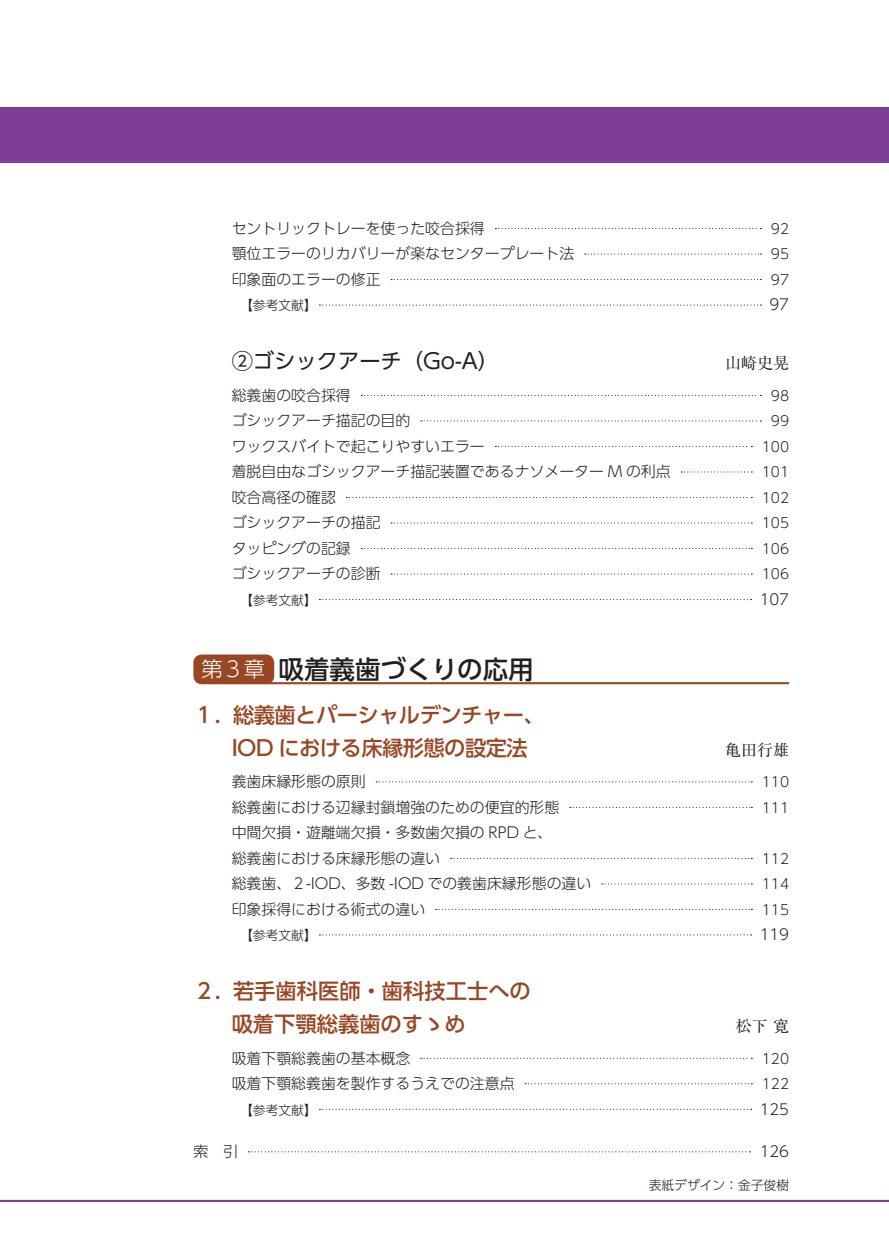
<style>
.page{position:relative;width:889px;height:1260px;background:#fff}
.page>*{position:absolute;margin:0;border:0;box-sizing:border-box;transform-origin:0 0}
.t1{font:500 25.5px "UD Shin Go Pro";color:#231f20}
.t2{font:500 21.3px/33px "UD Shin Go Pro";letter-spacing:-.025em;color:#994623}
.t3{font:500 21.3px/33px "UD Shin Go Pro";color:#994623}
.t4{font:21.3px "UD Shin Go Pro";color:#231f20}
.t5{font:300 21.3px "UD Shin Go Pro";color:#fff}
.t6{font:15.9px "Ryumin Pr 6 N";color:#231f20}
.t7{font:300 14.85px/25.5px "UD Shin Go Pro";color:#231f20}
.t8{font:300 13.8px "UD Shin Go Pro";color:#231f20}
.t9{font:300 12.75px "UD Shin Go Pro";color:#231f20}
</style>
<div class="page">
<svg style="left:495px;top:228px;width:266px;height:1px"></svg>
<svg style="left:584px;top:253px;width:177px;height:2px"></svg>
<svg style="left:391px;top:279px;width:370px;height:1px"></svg>
<svg style="left:319px;top:305px;width:442px;height:1px"></svg>
<svg style="left:361px;top:395px;width:400px;height:1px"></svg>
<svg style="left:421px;top:420px;width:340px;height:1px"></svg>
<svg style="left:495px;top:446px;width:257px;height:1px"></svg>
<svg style="left:681px;top:471px;width:71px;height:1px"></svg>
<svg style="left:346px;top:497px;width:406px;height:1px"></svg>
<svg style="left:391px;top:522px;width:361px;height:1px"></svg>
<svg style="left:361px;top:548px;width:391px;height:1px"></svg>
<svg style="left:391px;top:573px;width:361px;height:2px"></svg>
<svg style="left:319px;top:599px;width:432px;height:1px"></svg>
<hr style="left:266px;top:682px;width:523px;height:2px;background:#994623">
<div style="left:193px;top:654px;width:81px;height:30px;background:#994623;border-radius:9px"></div>
<svg style="left:376px;top:781px;width:376px;height:1px"></svg>
<svg style="left:569px;top:807px;width:183px;height:1px"></svg>
<svg style="left:450px;top:858px;width:302px;height:1px"></svg>
<svg style="left:601px;top:883px;width:151px;height:1px"></svg>
<svg style="left:435px;top:909px;width:317px;height:1px"></svg>
<svg style="left:319px;top:934px;width:432px;height:1px"></svg>
<svg style="left:421px;top:1058px;width:331px;height:1px"></svg>
<svg style="left:525px;top:1083px;width:227px;height:1px"></svg>
<svg style="left:319px;top:1109px;width:432px;height:1px"></svg>
<svg style="left:248px;top:1151px;width:502px;height:1px"></svg>
<div style="left:0;top:107px;width:888px;height:55px;background:#7e3e98"></div>
<hr style="left:0;top:1200px;width:888px;height:2px;background:#7e3e98">
<p class="t7" style="left:231px;top:215px;width:254px">セントリックトレーを使った咬合採得</p>
<p class="t8" style="left:770px;top:217px;width:20px">92</p>
<p class="t7" style="left:231px;top:240px;width:344px">顎位エラーのリカバリーが楽なセンタープレート法</p>
<p class="t8" style="left:770px;top:243px;width:20px">95</p>
<p class="t7" style="left:231px;top:266px;width:150px">印象面のエラーの修正</p>
<p class="t8" style="left:770px;top:268px;width:20px">97</p>
<p class="t9" style="left:240px;top:295px;width:78px">【参考文献】</p>
<p class="t7" style="left:769px;top:291px;width:21px">97</p>
<h2 class="t4" style="left:232px;top:344px;width:269px">②ゴシックアーチ（Go-A）</h2>
<p class="t6" style="left:725px;top:351px;width:65px">山崎史晃</p>
<p class="t7" style="left:231px;top:382px;width:121px">総義歯の咬合採得</p>
<p class="t8" style="left:770px;top:384px;width:20px">98</p>
<p class="t7" style="left:231px;top:407px;width:180px">ゴシックアーチ描記の目的</p>
<p class="t8" style="left:770px;top:410px;width:20px">99</p>
<p class="t7" style="left:231px;top:433px;width:254px">ワックスバイトで起こりやすいエラー</p>
<p class="t8" style="left:761px;top:435px;width:29px">100</p>
<p class="t7" style="left:231px;top:458px;width:440px">着脱自由なゴシックアーチ描記装置であるナソメーター M の利点</p>
<p class="t8" style="left:761px;top:461px;width:29px">101</p>
<p class="t7" style="left:231px;top:484px;width:106px">咬合高径の確認</p>
<p class="t8" style="left:761px;top:486px;width:29px">102</p>
<p class="t7" style="left:231px;top:509px;width:150px">ゴシックアーチの描記</p>
<p class="t8" style="left:761px;top:512px;width:29px">105</p>
<p class="t7" style="left:231px;top:535px;width:121px">タッピングの記録</p>
<p class="t8" style="left:761px;top:537px;width:29px">106</p>
<p class="t7" style="left:231px;top:560px;width:150px">ゴシックアーチの診断</p>
<p class="t8" style="left:761px;top:563px;width:29px">106</p>
<p class="t9" style="left:240px;top:590px;width:78px">【参考文献】</p>
<p class="t7" style="left:759px;top:586px;width:31px">107</p>
<h1 class="t1" style="left:278px;top:649px;width:257px">吸着義歯づくりの応用</h1>
<h2 class="t5" style="left:201px;top:652px;width:65px">第３章</h2>
<h2 class="t2" style="left:232px;top:697px;width:314px;text-indent:-38px">１. 総義歯とパーシャルデンチャー、<br>IOD における床縁形態の設定法</h2>
<p class="t6" style="left:725px;top:737px;width:65px">亀田行雄</p>
<p class="t7" style="left:231px;top:768px;width:135px">義歯床縁形態の原則</p>
<p class="t8" style="left:761px;top:771px;width:29px">110</p>
<p class="t7" style="left:231px;top:794px;width:329px">総義歯における辺縁封鎖増強のための便宜的形態</p>
<p class="t8" style="left:761px;top:796px;width:29px">111</p>
<p class="t7" style="left:231px;top:819px;width:322px">中間欠損・遊離端欠損・多数歯欠損の RPD と、総義歯における床縁形態の違い</p>
<p class="t8" style="left:761px;top:847px;width:29px">112</p>
<p class="t7" style="left:231px;top:870px;width:361px">総義歯、２-IOD、多数 -IOD での義歯床縁形態の違い</p>
<p class="t8" style="left:761px;top:873px;width:29px">114</p>
<p class="t7" style="left:231px;top:896px;width:195px">印象採得における術式の違い</p>
<p class="t8" style="left:761px;top:898px;width:29px">115</p>
<p class="t9" style="left:240px;top:925px;width:78px">【参考文献】</p>
<p class="t7" style="left:759px;top:921px;width:31px">119</p>
<h2 class="t3" style="left:232px;top:974px;width:300px;text-indent:-38px">２. 若手歯科医師・歯科技工士への吸着下顎総義歯のすゝめ</h2>
<p class="t6" style="left:735px;top:1013px;width:55px">松下寛</p>
<p class="t7" style="left:231px;top:1045px;width:180px">吸着下顎総義歯の基本概念</p>
<p class="t8" style="left:761px;top:1047px;width:29px">120</p>
<p class="t7" style="left:231px;top:1070px;width:284px">吸着下顎総義歯を製作するうえでの注意点</p>
<p class="t8" style="left:761px;top:1073px;width:29px">122</p>
<p class="t9" style="left:240px;top:1099px;width:78px">【参考文献】</p>
<p class="t7" style="left:759px;top:1096px;width:31px">125</p>
<p class="t7" style="left:193px;top:1138px;width:46px">索　引</p>
<p class="t7" style="left:759px;top:1138px;width:31px">126</p>
<p class="t9" style="left:648px;top:1175px;width:142px">表紙デザイン：金子俊樹</p>
</div>
